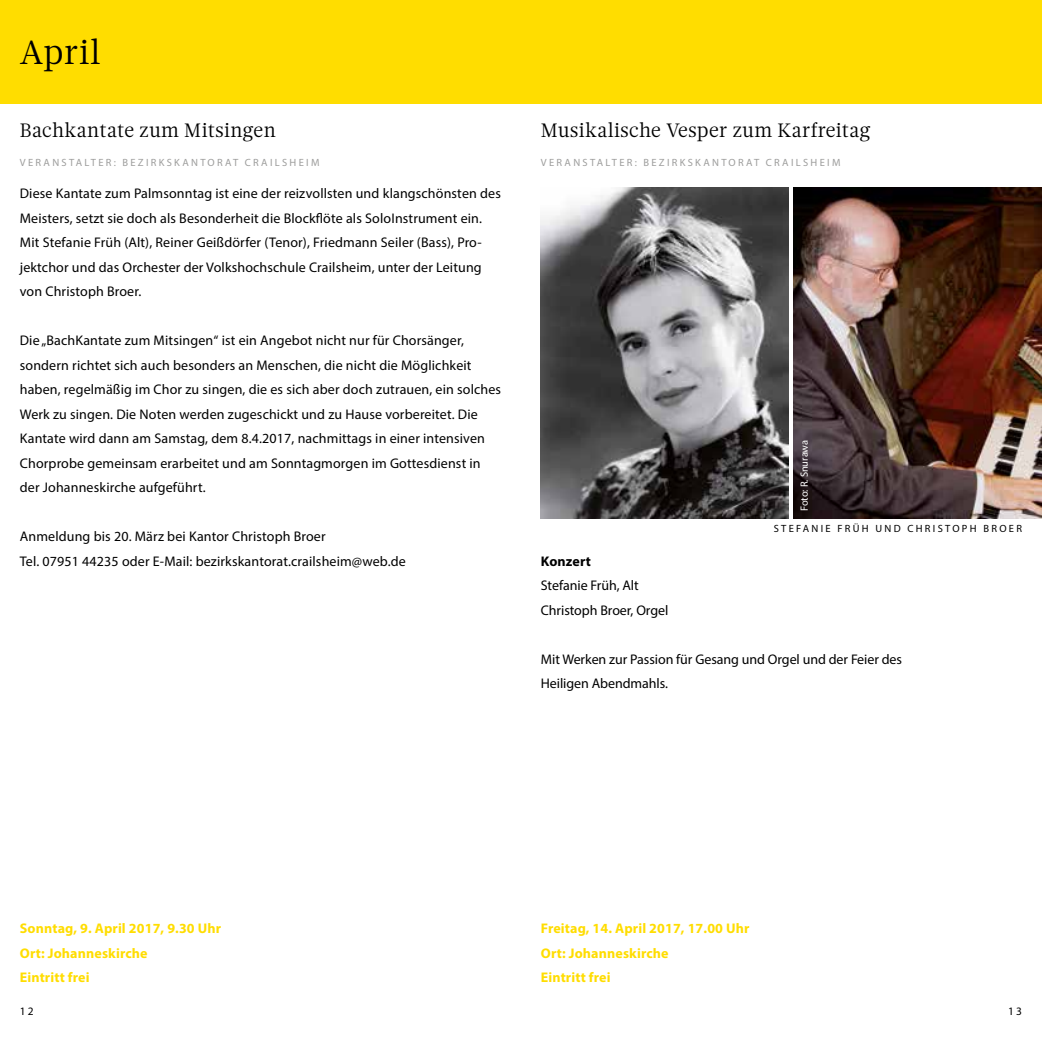
<style>
.page{position:relative;width:1042px;height:1042px;background:#fff}
.page>*{position:absolute;margin:0;border:0;box-sizing:border-box;transform-origin:0 0}
.t1{font:33.25px "Glosa Headline";letter-spacing:.025em;color:#000}
.t2{font:19.25px "Glosa Headline";letter-spacing:.025em;color:#000}
.t3{font:14px/24.5px "Myriad Pro";letter-spacing:.01em;color:#000}
.t4{font:700 14px/24.5px "Myriad Pro";letter-spacing:.01em;color:#fd0}
.t5{font:700 14px "Myriad Pro";letter-spacing:.01em;color:#000}
.t6{font:11.38px "Myriad Pro";color:#000}
.t7{font:10.5px "Myriad Pro";letter-spacing:.22em;color:#9d9d9c}
.t8{font:10.5px "Myriad Pro";letter-spacing:.22em;color:#000}
.t9{font:10.5px "Myriad Pro";letter-spacing:-.01em;color:#fff}
</style>
<div class="page">
<img style="left:541px;top:188px;width:248px;height:330px">
<img style="left:794px;top:188px;width:248px;height:330px">
<div style="left:0;top:0;width:1042px;height:103px;background:#fd0"></div>
<h1 class="t1" style="left:20px;top:31px;width:82px">April</h1>
<h2 class="t2" style="left:20px;top:118px;width:257px">Bachkantate zum Mitsingen</h2>
<p class="t7" style="left:20px;top:155px;width:301px">VERANSTALTER: BEZIRKSKANTORAT CRAILSHEIM</p>
<p class="t3" style="left:20px;top:181px;width:482px">Diese Kantate zum Palmsonntag ist eine der reizvollsten und klangschönsten des Meisters, setzt sie doch als Besonderheit die Blockflöte als SoloInstrument ein.<br>Mit Stefanie Früh (Alt), Reiner Geißdörfer (Tenor), Friedmann Seiler (Bass), Pro&shy;jektchor und das Orchester der Volkshochschule Crailsheim, unter der Leitung von Christoph Broer.</p>
<p class="t3" style="left:20px;top:328px;width:483px">Die „BachKantate zum Mitsingen“ ist ein Angebot nicht nur für Chorsänger, sondern richtet sich auch besonders an Menschen, die nicht die Möglichkeit haben, regelmäßig im Chor zu singen, die es sich aber doch zutrauen, ein solches Werk zu singen. Die Noten werden zugeschickt und zu Hause vorbereitet. Die Kantate wird dann am Samstag, dem 8.4.2017, nachmittags in einer intensiven Chorprobe gemeinsam erarbeitet und am Sonntagmorgen im Gottesdienst in der Johanneskirche aufgeführt.</p>
<p class="t3" style="left:20px;top:524px;width:387px">Anmeldung bis 20. März bei Kantor Christoph Broer<br>Tel. 07951 44235 oder E-Mail: bezirkskantorat.crailsheim@web.de</p>
<h2 class="t2" style="left:541px;top:118px;width:331px">Musikalische Vesper zum Karfreitag</h2>
<p class="t7" style="left:541px;top:155px;width:301px">VERANSTALTER: BEZIRKSKANTORAT CRAILSHEIM</p>
<p class="t9" style="left:798px;top:511px;width:73px;rotate:-90deg">Foto: R. Snurawa</p>
<p class="t8" style="left:774px;top:522px;width:250px">STEFANIE FRÜH UND CHRISTOPH BROER</p>
<p class="t5" style="left:541px;top:552px;width:52px">Konzert</p>
<p class="t3" style="left:541px;top:573px;width:129px">Stefanie Früh, Alt<br>Christoph Broer, Orgel</p>
<p class="t3" style="left:541px;top:647px;width:363px">Mit Werken zur Passion für Gesang und Orgel und der Feier des<br>Heiligen Abendmahls.</p>
<p class="t4" style="left:20px;top:916px;width:203px">Sonntag, 9. April 2017, 9.30 Uhr<br>Ort: Johanneskirche<br>Eintritt frei</p>
<p class="t4" style="left:541px;top:916px;width:210px">Freitag, 14. April 2017, 17.00 Uhr<br>Ort: Johanneskirche<br>Eintritt frei</p>
<p class="t6" style="left:20px;top:1004px;width:15px">12</p>
<p class="t6" style="left:1008px;top:1004px;width:15px">13</p>
</div>
